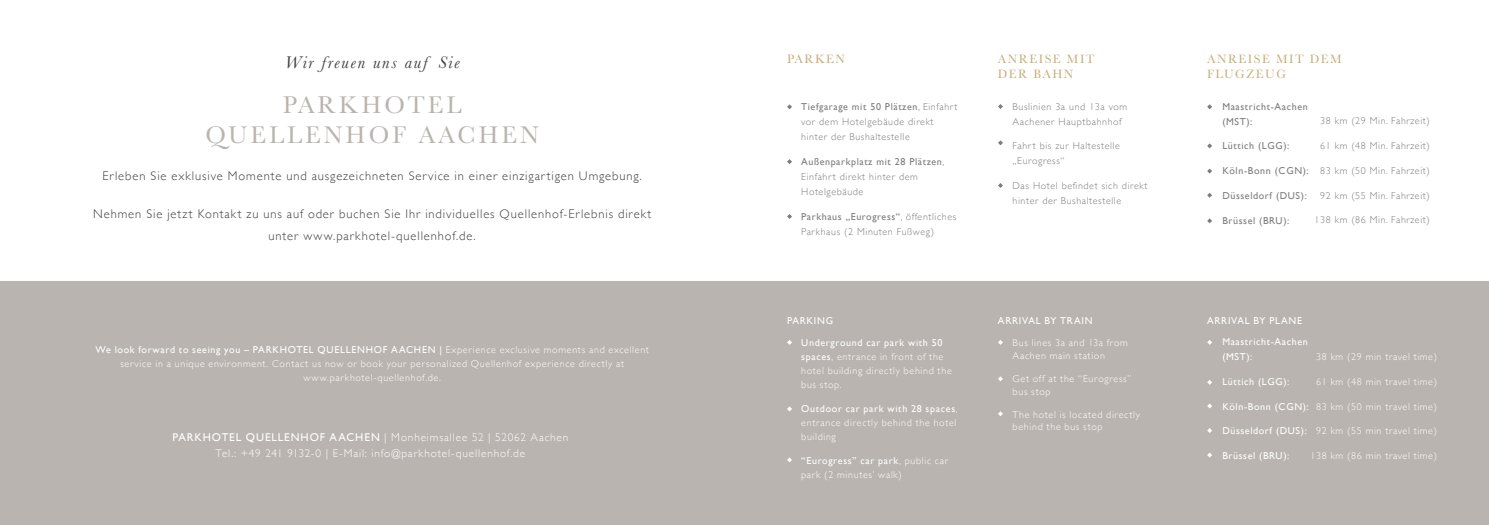
<style>
.page{position:relative;width:1489px;height:525px;background:#fff}
.page>*{position:absolute;margin:0;border:0;box-sizing:border-box;transform-origin:0 0}
.t1{font:25px/30px "Baskerville";letter-spacing:.12em;color:#b9b4af;text-align:center}
.t2{font:italic 17.5px "Baskerville";letter-spacing:.1em;color:#3e3e40}
.t3{font:300 12.5px/22.5px "Gill Sans";letter-spacing:.075em;color:#3e3e40;text-align:center}
.t4{font:12.5px/15px "Baskerville";letter-spacing:.12em;color:#c5ac75}
.t5{font:300 11.25px/16.2px "Gill Sans";letter-spacing:.075em;color:#fff;text-align:center}
.t6{font:300 10px/13.8px "Gill Sans";letter-spacing:.07em;color:#fff}
.t7{font:300 10px/15px "Gill Sans";letter-spacing:.06em;color:#7d7d7d}
.t8{font:10px/21.5px "Gill Sans";letter-spacing:.06em;color:#fff}
.t9{font:10px/15px "Gill Sans";letter-spacing:.06em;color:#7d7d7d}
.s1{font-weight:400}
</style>
<div class="page">
<div style="left:0;top:281px;width:1488px;height:243px;background:#b9b4af"></div>
<svg style="left:998px;top:104px;width:4px;height:5px"></svg>
<svg style="left:998px;top:140px;width:4px;height:5px"></svg>
<svg style="left:998px;top:183px;width:4px;height:5px"></svg>
<svg style="left:1207px;top:104px;width:5px;height:5px"></svg>
<svg style="left:1207px;top:143px;width:5px;height:5px"></svg>
<svg style="left:1207px;top:168px;width:5px;height:5px"></svg>
<svg style="left:1207px;top:193px;width:5px;height:5px"></svg>
<svg style="left:1207px;top:218px;width:5px;height:5px"></svg>
<svg style="left:787px;top:340px;width:5px;height:5px"></svg>
<svg style="left:787px;top:406px;width:5px;height:5px"></svg>
<svg style="left:998px;top:340px;width:4px;height:5px"></svg>
<svg style="left:998px;top:376px;width:4px;height:5px"></svg>
<svg style="left:998px;top:411px;width:4px;height:5px"></svg>
<svg style="left:787px;top:457px;width:5px;height:5px"></svg>
<svg style="left:1207px;top:340px;width:5px;height:5px"></svg>
<svg style="left:1207px;top:380px;width:5px;height:4px"></svg>
<svg style="left:1207px;top:403px;width:5px;height:5px"></svg>
<svg style="left:1207px;top:428px;width:5px;height:5px"></svg>
<svg style="left:1207px;top:452px;width:5px;height:5px"></svg>
<svg style="left:787px;top:104px;width:5px;height:5px"></svg>
<svg style="left:787px;top:159px;width:5px;height:5px"></svg>
<svg style="left:787px;top:214px;width:5px;height:5px"></svg>
<h2 class="t2" style="left:285px;top:50px;width:177px">Wir freuen uns auf Sie</h2>
<h1 class="t1" style="left:205px;top:90px;width:335px">PARKHOTEL<br>QUELLENHOF AACHEN</h1>
<p class="t3" style="left:103px;top:164px;width:540px">Erleben Sie exklusive Momente und ausgezeichneten Service in einer einzigartigen Umgebung.</p>
<p class="t3" style="left:93px;top:202px;width:559px">Nehmen Sie jetzt Kontakt zu uns auf oder buchen Sie Ihr individuelles Quellenhof-Erlebnis direkt unter www.parkhotel-quellenhof.de.</p>
<p class="t4" style="left:787px;top:51px;width:59px">PARKEN</p>
<p class="t7" style="left:801px;top:99px;width:158px"><span class="s1">Tiefgarage mit 50 Plätzen</span>, Einfahrt vor dem Hotelgebäude direkt hinter der Bushaltestelle</p>
<p class="t7" style="left:801px;top:154px;width:145px"><span class="s1">Außenparkplatz mit 28 Plätzen</span>,<br>Einfahrt direkt hinter dem<br>Hotelgebäude</p>
<p class="t7" style="left:801px;top:208px;width:157px"><span class="s1">Parkhaus „Eurogress“</span>, öffentliches<br>Parkhaus (2 Minuten Fußweg)</p>
<p class="t8" style="left:787px;top:309px;width:48px">PARKING</p>
<p class="t6" style="left:95px;top:342px;width:555px;text-align:center"><span class="s1">We look forward to seeing you – PARKHOTEL QUELLENHOF AACHEN |</span> Experience exclusive moments and excellent service in a unique environment. Contact us now or book your personalized Quellenhof experience directly at www.parkhotel-quellenhof.de.</p>
<p class="t6" style="left:801px;top:335px;width:152px"><span class="s1">Underground car park with 50 spaces</span>, entrance in front of the hotel building directly behind the bus stop.</p>
<p class="t6" style="left:801px;top:401px;width:158px"><span class="s1">Outdoor car park with 28 spaces</span>, entrance directly behind the hotel building</p>
<p class="t6" style="left:801px;top:453px;width:148px"><span class="s1">“Eurogress” car park</span>, public car park (2 minutes’ walk)</p>
<p class="t5" style="left:172px;top:428px;width:397px"><span class="s1">PARKHOTEL QUELLENHOF AACHEN</span> | Monheimsallee 52 | 52062 Aachen<br>Tel.: +49 241 9132-0 | E-Mail: info@parkhotel-quellenhof.de</p>
<p class="t4" style="left:997px;top:51px;width:98px">ANREISE MIT<br>DER BAHN</p>
<p class="t7" style="left:1012px;top:98px;width:116px">Buslinien 3a und 13a vom<br>Aachener Hauptbahnhof</p>
<p class="t7" style="left:1012px;top:138px;width:109px">Fahrt bis zur Haltestelle „Eurogress“</p>
<p class="t7" style="left:1012px;top:177px;width:136px">Das Hotel befindet sich direkt hinter der Bushaltestelle</p>
<p class="t4" style="left:1206px;top:51px;width:136px">ANREISE MIT DEM<br>FLUGZEUG</p>
<p class="t9" style="left:1222px;top:98px;width:87px">Maastricht-Aachen (MST):</p>
<p class="t7" style="left:1320px;top:113px;width:111px">38 km (29 Min. Fahrzeit)</p>
<p class="t9" style="left:1222px;top:138px;width:69px">Lüttich (LGG):</p>
<p class="t7" style="left:1320px;top:138px;width:111px">61 km (48 Min. Fahrzeit)</p>
<p class="t7" style="left:1222px;top:162px;width:209px"><span class="s1">Köln-Bonn (CGN):</span> 83 km (50 Min. Fahrzeit)</p>
<p class="t9" style="left:1222px;top:187px;width:86px">Düsseldorf (DUS):</p>
<p class="t7" style="left:1320px;top:187px;width:111px">92 km (55 Min. Fahrzeit)</p>
<p class="t9" style="left:1222px;top:213px;width:68px">Brüssel (BRU):</p>
<p class="t7" style="left:1314px;top:212px;width:117px">138 km (86 Min. Fahrzeit)</p>
<p class="t8" style="left:997px;top:309px;width:96px">ARRIVAL BY TRAIN</p>
<p class="t8" style="left:1222px;top:309px;width:87px;text-indent:-15px">ARRIVAL BY PLANE<br>Maastricht-Aachen</p>
<p class="t8" style="left:1222px;top:346px;width:32px">(MST):</p>
<p class="t6" style="left:1315px;top:349px;width:122px">38 km (29 min travel time)</p>
<p class="t8" style="left:1222px;top:370px;width:69px">Lüttich (LGG):</p>
<p class="t6" style="left:1315px;top:374px;width:122px">61 km (48 min travel time)</p>
<p class="t6" style="left:1222px;top:398px;width:216px"><span class="s1">Köln-Bonn (CGN):</span> 83 km (50 min travel time)</p>
<p class="t6" style="left:1222px;top:423px;width:216px"><span class="s1">Düsseldorf (DUS):</span> 92 km (55 min travel time)</p>
<p class="t8" style="left:1222px;top:444px;width:68px">Brüssel (BRU):</p>
<p class="t6" style="left:1310px;top:448px;width:128px">138 km (86 min travel time)</p>
<p class="t6" style="left:1012px;top:336px;width:117px;line-height:12.5px">Bus lines 3a and 13a from<br>Aachen main station</p>
<p class="t6" style="left:1012px;top:372px;width:120px;line-height:12.5px">Get off at the “Eurogress” bus stop</p>
<p class="t6" style="left:1012px;top:407px;width:129px;line-height:12.5px">The hotel is located directly behind the bus stop</p>
</div>
